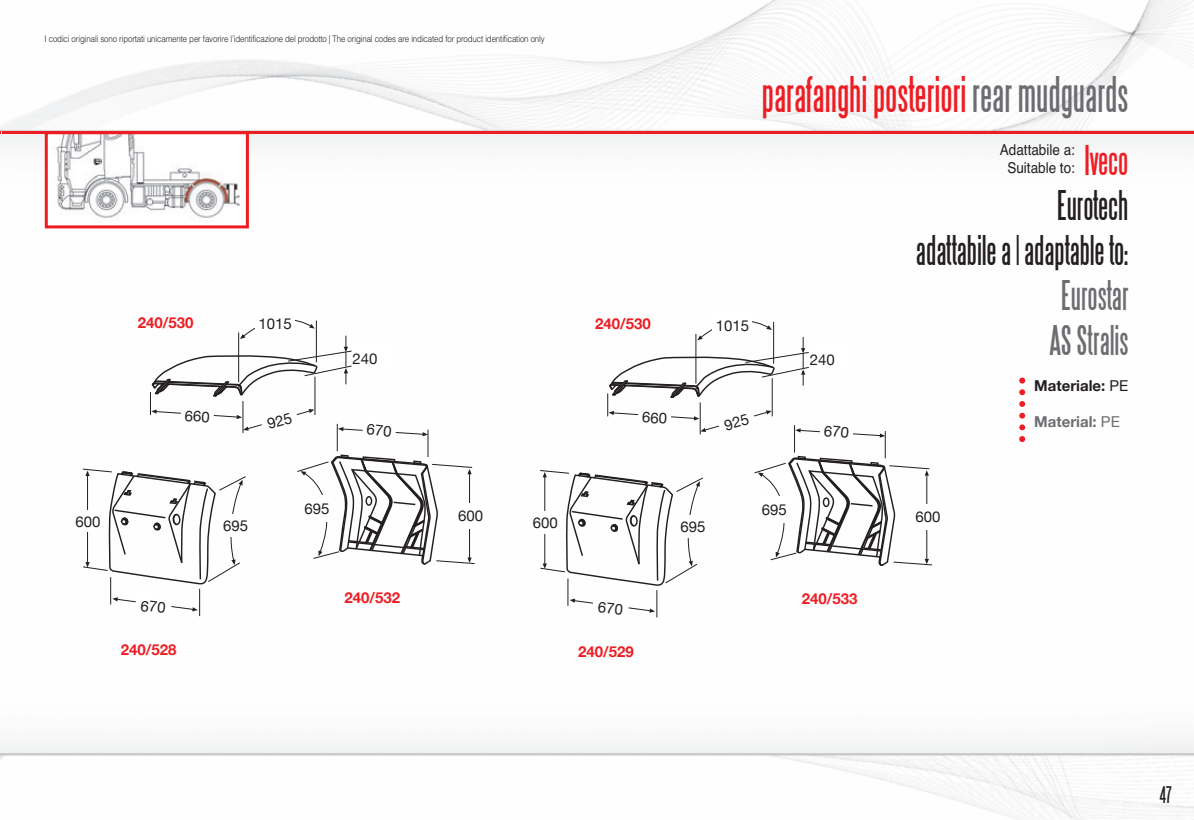
<style>
.page{position:relative;width:1194px;height:820px;background:#fff}
.page>*{position:absolute;margin:0;border:0;box-sizing:border-box;transform-origin:0 0}
.t1{font:45px "Steelfish";color:#ee1d23}
.t2{font:37.5px/45px "Steelfish";color:#231f20;text-align:right}
.t3{font:37.5px/45px "Steelfish";color:#6c6d70;text-align:center}
.t4{font:37.5px "Steelfish";color:#ee1d23}
.t5{font:21px "Steelfish";color:#231f20}
.t6{font:700 15px "Helvetica Neue";color:#ee1d23}
.t7{font:15px "Helvetica Neue";color:#231f20}
.t8{font:15px/18px "Helvetica";color:#231f20;text-align:center;scale:.9 1}
.t9{font:700 15px "Helvetica Neue";color:#231f20}
.t10{font:700 15px "Helvetica Neue";color:#6c6d70}
.t11{font:300 9px "Helvetica";letter-spacing:-.015em;color:#231f20;scale:.88 1}
.s1{color:#6c6d70}
.s2{font-weight:400}
</style>
<div class="page">
<img style="left:2px;top:0;width:1192px;height:820px">
<hr style="left:3px;top:131px;width:1191px;height:3px;background:#ee1d23">
<svg style="left:1019px;top:377px;width:6px;height:65px"></svg>
<div style="left:48px;top:134px;width:198px;height:91px;background:#fff"></div>
<img style="left:56px;top:135px;width:185px;height:83px">
<div style="left:45px;top:131px;width:204px;height:97px;border:3px solid #ee1d23"></div>
<div style="left:255px;top:311px;width:40px;height:25px;background:#fff"></div>
<div style="left:70px;top:510px;width:36px;height:22px;background:#fff"></div>
<div style="left:452px;top:503px;width:37px;height:25px;background:#fff"></div>
<div style="left:713px;top:312px;width:39px;height:26px;background:#fff"></div>
<div style="left:527px;top:511px;width:36px;height:22px;background:#fff"></div>
<div style="left:909px;top:504px;width:37px;height:25px;background:#fff"></div>
<svg style="left:82px;top:319px;width:393px;height:302px"></svg>
<svg style="left:540px;top:320px;width:393px;height:303px"></svg>
<p class="t11" style="left:45px;top:31px;width:570px">I codici originali sono riportati unicamente per favorire l’identificazione del prodotto | The original codes are indicated for product identification only</p>
<h1 class="t1" style="left:762px;top:71px;width:368px">parafanghi posteriori <span class="s1">rear mudguards</span></h1>
<h3 class="t6" style="left:138px;top:313px;width:57px">240/530</h3>
<h3 class="t7" style="left:258px;top:315px;width:35px">1015</h3>
<h3 class="t7" style="left:352px;top:350px;width:27px">240</h3>
<h3 class="t6" style="left:595px;top:314px;width:57px">240/530</h3>
<h3 class="t7" style="left:716px;top:316px;width:35px">1015</h3>
<h3 class="t7" style="left:810px;top:351px;width:27px">240</h3>
<h2 class="t4" style="left:1084px;top:140px;width:46px">Iveco</h2>
<h2 class="t2" style="left:916px;top:183px;width:214px">Eurotech<br>adattabile a | adaptable to:</h2>
<h2 class="t3" style="left:1050px;top:273px;width:80px">Eurostar<br>AS Stralis</h2>
<h3 class="t8" style="left:1000px;top:141px;width:85px">Adattabile a:<br>Suitable to:</h3>
<h3 class="t9" style="left:1034px;top:377px;width:96px">Materiale: <span class="s2">PE</span></h3>
<h3 class="t10" style="left:1034px;top:413px;width:87px">Material: <span class="s2">PE</span></h3>
<h3 class="t7" style="left:304px;top:499px;width:27px">695</h3>
<h3 class="t7" style="left:75px;top:512px;width:27px">600</h3>
<h3 class="t7" style="left:458px;top:507px;width:27px">600</h3>
<h3 class="t7" style="left:223px;top:517px;width:27px">695</h3>
<h3 class="t7" style="left:762px;top:501px;width:27px">695</h3>
<h3 class="t7" style="left:533px;top:513px;width:27px">600</h3>
<h3 class="t7" style="left:915px;top:508px;width:27px">600</h3>
<h3 class="t7" style="left:680px;top:518px;width:27px">695</h3>
<h3 class="t6" style="left:344px;top:588px;width:57px">240/532</h3>
<h3 class="t6" style="left:802px;top:589px;width:57px">240/533</h3>
<h3 class="t6" style="left:121px;top:640px;width:57px">240/528</h3>
<h3 class="t6" style="left:578px;top:642px;width:57px">240/529</h3>
<h3 class="t5" style="left:1160px;top:784px;width:13px">47</h3>
</div>
